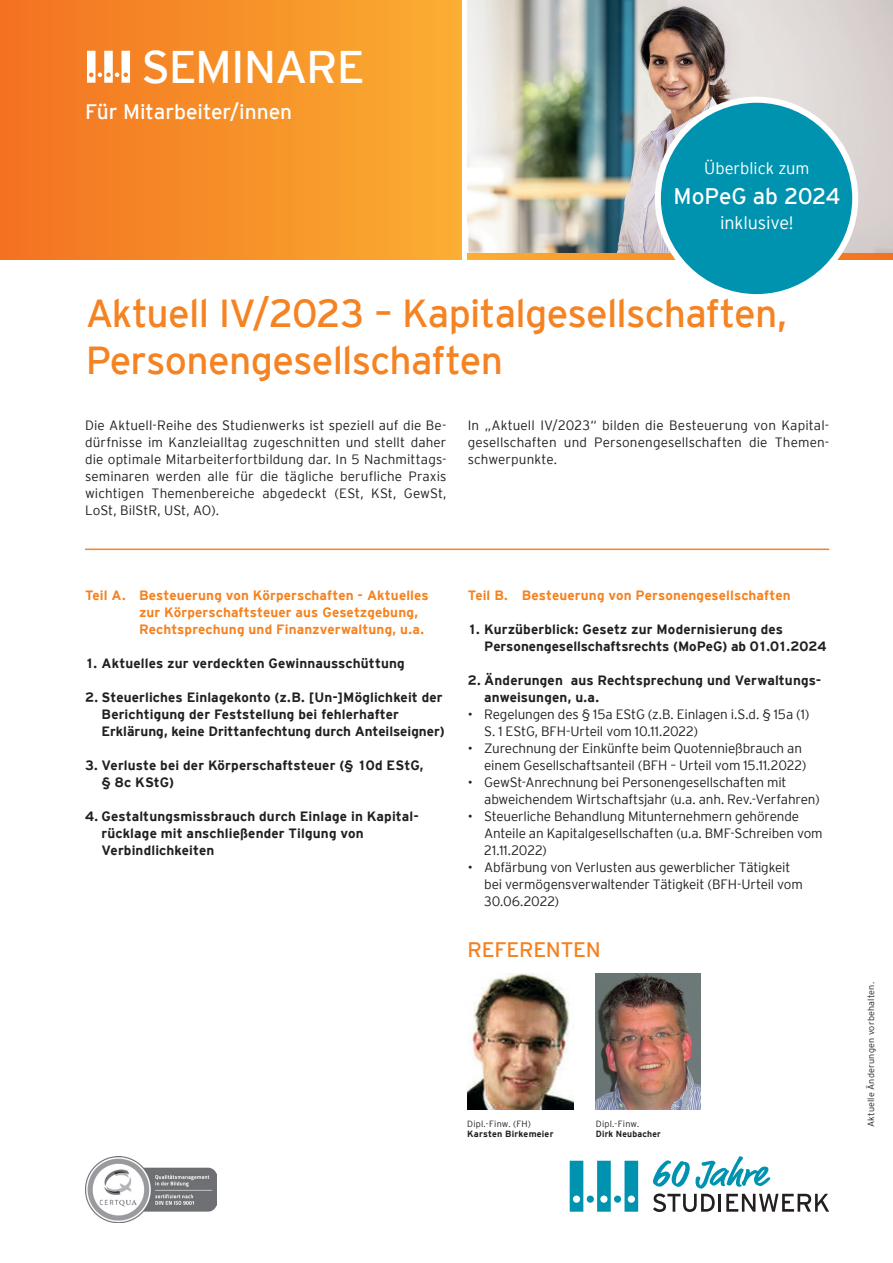
<style>
.page{position:relative;width:893px;height:1263px;background:#fff}
.page>*{position:absolute;margin:0;border:0;box-sizing:border-box;transform-origin:0 0}
.Titelseite_Klassifiz{font:45.6px "Interstate Plus";letter-spacing:-.03em;color:#fff}
.t1{font:39px/46.8px "Interstate Plus";letter-spacing:-.02em;color:#f58220}
.t2{font:22.5px "Interstate Plus";letter-spacing:-.005em;color:#fff}
.Titelseite_Beruf{font:21px "Interstate Plus";letter-spacing:-.005em;color:#fff}
.Subline_Versalien_Be{font:21px "Interstate Plus";letter-spacing:-.01em;color:#f58220}
.t3{font:300 18px "Interstate Plus";letter-spacing:-.01em;color:#fff}
.t4{font:300 16.5px "Interstate Plus";color:#fff}
.Subline_Versalien_Be-2{font:300 13.5px/17px "Interstate Plus";letter-spacing:-.015em;color:#231f20}
.Subline_Versalien_Be-3{font:700 13.5px/17px "Interstate Plus";letter-spacing:.005em;color:#231f20}
.Copy_NEG_9{font:300 13.5px/17px "Interstate Plus";letter-spacing:.005em;color:#231f20;text-align:justify}
.Subline_Versalien_Be-4{font:700 13.5px/17px "Interstate Plus";letter-spacing:.01em;color:#f58220}
.Copy_POS_9{font:700 9px/10.5px "Interstate Plus";letter-spacing:.025em;color:#231f20}
.Copy_POS_9-2{font:300 9px "Interstate Plus";letter-spacing:.02em;color:#231f20}
.Copy_POS_9-3{font:700 9px/10.5px "Interstate Plus";letter-spacing:.025em;color:#231f20;scale:.95 1}
.s1{font-weight:300}
</style>
<div class="page">
<img style="left:468px;top:0;width:425px;height:253px">
<div style="left:0;top:0;width:461px;height:259px;background:linear-gradient(to right,#f37121,#faae32)"></div>
<svg style="left:87px;top:51px;width:43px;height:32px"></svg>
<svg style="left:468px;top:253px;width:425px;height:6px;background:#f79931"></svg>
<div style="left:658px;top:100px;width:197px;height:197px;background:#0093b0;border-radius:50%"></div>
<div style="left:655px;top:97px;width:203px;height:203px;border:6px solid #fff;border-radius:50%"></div>
<hr style="left:85px;top:549px;width:744px;height:1px;background:#f58220">
<img style="left:85px;top:1156px;width:131px;height:67px">
<div style="left:587px;top:1195px;width:7px;height:8px;background:#0093b0;border-radius:50%"></div>
<svg style="left:624px;top:1161px;width:14px;height:51px"></svg>
<svg style="left:570px;top:1161px;width:13px;height:51px"></svg>
<svg style="left:597px;top:1161px;width:14px;height:51px"></svg>
<div style="left:614px;top:1195px;width:7px;height:8px;background:#0093b0;border-radius:50%"></div>
<svg style="left:653px;top:1156px;width:176px;height:56px"></svg>
<img style="left:467px;top:974px;width:106px;height:136px">
<img style="left:596px;top:974px;width:105px;height:136px">
<p class="Titelseite_Klassifiz" style="left:141px;top:41px;width:225px">SEMINARE</p>
<p class="Titelseite_Beruf" style="left:85px;top:100px;width:209px">Für Mitarbeiter/innen</p>
<p class="t4" style="left:704px;top:159px;width:107px">Überblick zum</p>
<p class="t2" style="left:674px;top:183px;width:168px">MoPeG ab 2024</p>
<p class="t3" style="left:720px;top:213px;width:75px">inklusive!</p>
<h2 class="t1" style="left:85px;top:290px;width:704px">Aktuell IV/2023 – Kapitalgesellschaften,<br>Personengesellschaften</h2>
<p class="Copy_NEG_9" style="left:468px;top:416px;width:363px">In „Aktuell IV/2023“ bilden die Besteuerung von Kapital&shy;gesellschaften und Personengesellschaften die Themen&shy;schwerpunkte.</p>
<p class="Copy_NEG_9" style="left:85px;top:416px;width:363px">Die Aktuell-Reihe des Studienwerks ist speziell auf die Be&shy;dürfnisse im Kanzleialltag zugeschnitten und stellt daher die optimale Mitarbeiterfortbildung dar. In 5 Nachmittags&shy;seminaren werden alle für die tägliche berufliche Praxis wichtigen Themenbereiche abgedeckt (ESt, KSt, GewSt, LoSt, BilStR, USt, AO).</p>
<p class="Subline_Versalien_Be-4" style="left:139px;top:586px;width:291px;text-indent:-54px">Teil A. Besteuerung von Körperschaften - Aktuelles zur Körperschaftsteuer aus Gesetzgebung,<br>Rechtsprechung und Finanzverwaltung, u.a.</p>
<p class="Subline_Versalien_Be-3" style="left:85px;top:654px;width:321px">1. Aktuelles zur verdeckten Gewinnausschüttung</p>
<p class="Subline_Versalien_Be-3" style="left:102px;top:688px;width:345px;text-indent:-16px">2. Steuerliches Einlagekonto (z.B. [Un-]Möglichkeit der<br>Berichtigung der Feststellung bei fehlerhafter<br>Erklärung, keine Drittanfechtung durch Anteilseigner)</p>
<p class="Subline_Versalien_Be-3" style="left:102px;top:756px;width:324px;text-indent:-16px">3. Verluste bei der Körperschaftsteuer (§ 10d EStG, § 8c KStG)</p>
<p class="Subline_Versalien_Be-3" style="left:102px;top:807px;width:319px;text-indent:-16px">4. Gestaltungsmissbrauch durch Einlage in Kapital&shy;rücklage mit anschließender Tilgung von<br>Verbindlichkeiten</p>
<p class="Subline_Versalien_Be-4" style="left:468px;top:586px;width:324px">Teil B. Besteuerung von Personengesellschaften</p>
<p class="Subline_Versalien_Be-3" style="left:484px;top:620px;width:344px;text-indent:-16px">1. Kurzüberblick: Gesetz zur Modernisierung des<br>Personengesellschaftsrechts (MoPeG) ab 01.01.2024</p>
<p class="Subline_Versalien_Be-3" style="left:484px;top:671px;width:339px;text-indent:-16px">2. Änderungen aus Rechtsprechung und Verwaltungs&shy;anweisungen, u.a.</p>
<p class="Subline_Versalien_Be-2" style="left:484px;top:705px;width:327px;text-indent:-16px">• Regelungen des § 15a EStG (z.B. Einlagen i.S.d. § 15a (1)<br>S. 1 EStG, BFH-Urteil vom 10.11.2022)</p>
<p class="Subline_Versalien_Be-2" style="left:484px;top:739px;width:324px;text-indent:-16px">• Zurechnung der Einkünfte beim Quotennießbrauch an einem Gesellschaftsanteil (BFH – Urteil vom 15.11.2022)</p>
<p class="Subline_Versalien_Be-2" style="left:484px;top:773px;width:337px;text-indent:-16px">• GewSt-Anrechnung bei Personengesellschaften mit abweichendem Wirtschaftsjahr (u.a. anh. Rev.-Verfahren)</p>
<p class="Subline_Versalien_Be-2" style="left:484px;top:807px;width:340px;text-indent:-16px">• Steuerliche Behandlung Mitunternehmern gehörende<br>Anteile an Kapitalgesellschaften (u.a. BMF-Schreiben vom<br>21.11.2022)</p>
<p class="Subline_Versalien_Be-2" style="left:484px;top:858px;width:320px;text-indent:-16px">• Abfärbung von Verlusten aus gewerblicher Tätigkeit bei vermögensverwaltender Tätigkeit (BFH-Urteil vom<br>30.06.2022)</p>
<p class="Subline_Versalien_Be" style="left:468px;top:938px;width:135px">REFERENTEN</p>
<p class="Copy_POS_9" style="left:467px;top:1118px;width:88px"><span class="s1">Dipl.-Finw. (FH)<br></span>Karsten Birkemeier</p>
<p class="Copy_POS_9-3" style="left:596px;top:1118px;width:70px"><span class="s1">Dipl.-Finw.<br></span>Dirk Neubacher</p>
<p class="Copy_POS_9-2" style="left:866px;top:1127px;width:146px;rotate:-90deg">Aktuelle Änderungen vorbehalten.</p>
</div>
